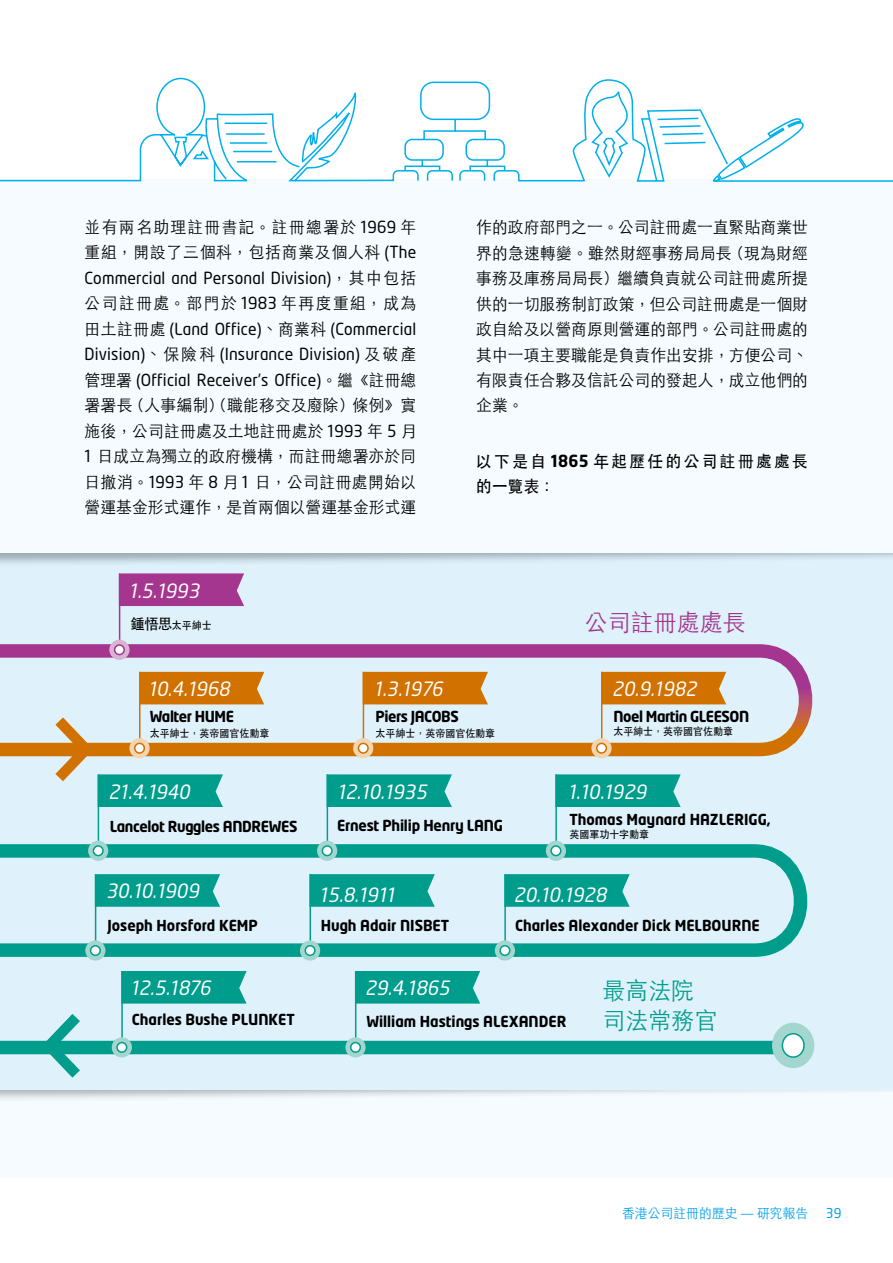
<style>
.page{position:relative;width:893px;height:1263px;background:#fff}
.page>*{position:absolute;margin:0;border:0;box-sizing:border-box;transform-origin:0 0}
.Body_text{font:300 24px "ST Heiti TC";letter-spacing:.01em;color:#009d8c;scale:.95 1}
.t1{font:300 24px "ST Heiti TC";letter-spacing:.01em;color:#a5368f;scale:.95 1}
.Body_text-2{font:italic 19.5px "Neo Tech";color:#fff;scale:.95 1}
.frist_text{font:300 16.5px/25.5px "ST Heiti TC";letter-spacing:.01em;color:#000;text-align:justify;scale:.95 1}
.frist_text-2{font:500 16.5px/25.5px "ST Heiti TC";letter-spacing:.155em;color:#000;scale:.95 1}
.Body_text-3{font:700 15px "Neo Tech";color:#000;scale:.95 1}
.Body_text-4{font:700 15px "Neo Tech";letter-spacing:-.03em;color:#000;scale:.95 1}
.Body_text-5{font:700 15px "Neo Tech";letter-spacing:-.025em;color:#000;scale:.95 1}
.t2{font:300 13.5px "ST Heiti TC";color:#00a0e9;scale:.95 1}
.t3{font:13.5px "Neo Tech";color:#00a0e9;scale:.95 1}
.Body_text-6{font:500 10.5px "ST Heiti TC";color:#000;scale:.95 1}
.s1{font-family:"Neo Tech";font-weight:400}
.s2{font-family:"Neo Tech";font-weight:700}
.s3{font-size:15px}
.s4{font-family:"Helvetica Neue"}
</style>
<div class="page">
<div style="left:0;top:181px;width:893px;height:997px;background:#f5fbfe"></div>
<div style="left:0;top:654px;width:893px;height:448px;background:#000;opacity:.3"></div>
<div style="left:0;top:553px;width:893px;height:536px;background:#dff2fc"></div>
<div style="left:0;top:250px;width:893px;height:317px;background:#000;opacity:.3"></div>
<div style="left:0;top:180px;width:893px;height:373px;background:#f5fbfe"></div>
<svg style="left:0;top:77px;width:893px;height:105px"></svg>
<svg style="left:0;top:637px;width:815px;height:423px"></svg>
<svg style="left:96px;top:874px;width:124px;height:33px;background:#08a090"></svg>
<hr style="left:95px;top:874px;width:1px;height:75px;background:#009d8c">
<div style="left:85px;top:940px;width:20px;height:21px;background:#a3d6cf;border-radius:50%"></div>
<div style="left:91px;top:946px;width:9px;height:9px;background:#fff;border-radius:50%"></div>
<div style="left:90px;top:945px;width:11px;height:11px;border:2px solid #009d8c;border-radius:50%"></div>
<svg style="left:311px;top:874px;width:124px;height:33px;background:#09a090"></svg>
<hr style="left:310px;top:874px;width:1px;height:75px;background:#009d8c">
<div style="left:300px;top:940px;width:20px;height:21px;background:#a3d6cf;border-radius:50%"></div>
<div style="left:305px;top:946px;width:10px;height:9px;background:#fff;border-radius:50%"></div>
<div style="left:305px;top:945px;width:11px;height:11px;border:2px solid #009d8c;border-radius:50%"></div>
<svg style="left:506px;top:874px;width:124px;height:33px;background:#09a090"></svg>
<hr style="left:504px;top:874px;width:2px;height:75px;background:#009d8c">
<div style="left:495px;top:940px;width:20px;height:21px;background:#a3d6cf;border-radius:50%"></div>
<div style="left:500px;top:946px;width:10px;height:9px;background:#fff;border-radius:50%"></div>
<div style="left:499px;top:945px;width:11px;height:11px;border:2px solid #009d8c;border-radius:50%"></div>
<div style="left:356px;top:971px;width:124px;height:32px;background:#009d8c"></div>
<hr style="left:355px;top:971px;width:1px;height:75px;background:#009d8c">
<div style="left:345px;top:1037px;width:21px;height:20px;background:#a3d6cf;border-radius:50%"></div>
<div style="left:351px;top:1042px;width:9px;height:10px;background:#fff;border-radius:50%"></div>
<div style="left:350px;top:1042px;width:11px;height:11px;border:2px solid #009d8c;border-radius:50%"></div>
<div style="left:123px;top:971px;width:124px;height:32px;background:#009d8c"></div>
<hr style="left:121px;top:971px;width:2px;height:75px;background:#009d8c">
<div style="left:112px;top:1037px;width:20px;height:20px;background:#a3d6cf;border-radius:50%"></div>
<div style="left:117px;top:1042px;width:10px;height:10px;background:#fff;border-radius:50%"></div>
<div style="left:116px;top:1042px;width:11px;height:11px;border:2px solid #009d8c;border-radius:50%"></div>
<svg style="left:35px;top:1003px;width:56px;height:75px"></svg>
<div style="left:772px;top:1023px;width:42px;height:45px;background:#a3d6cf;border-radius:50%"></div>
<div style="left:782px;top:1034px;width:22px;height:23px;background:#fff;border-radius:50%"></div>
<div style="left:782px;top:1033px;width:23px;height:25px;border:2px solid #009d8c;border-radius:50%"></div>
<div style="left:557px;top:774px;width:124px;height:33px;background:#009d8c"></div>
<hr style="left:555px;top:774px;width:2px;height:75px;background:#009d8c">
<div style="left:546px;top:841px;width:20px;height:20px;background:#a3d6cf;border-radius:50%"></div>
<div style="left:551px;top:846px;width:10px;height:9px;background:#fff;border-radius:50%"></div>
<div style="left:550px;top:845px;width:11px;height:11px;border:2px solid #009d8c;border-radius:50%"></div>
<div style="left:328px;top:774px;width:124px;height:33px;background:#009d8c"></div>
<hr style="left:327px;top:774px;width:1px;height:75px;background:#009d8c">
<div style="left:317px;top:841px;width:20px;height:20px;background:#a3d6cf;border-radius:50%"></div>
<div style="left:322px;top:846px;width:10px;height:9px;background:#fff;border-radius:50%"></div>
<div style="left:322px;top:845px;width:11px;height:11px;border:2px solid #009d8c;border-radius:50%"></div>
<hr style="left:98px;top:774px;width:1px;height:75px;background:#009d8c">
<div style="left:88px;top:841px;width:20px;height:20px;background:#a3d6cf;border-radius:50%"></div>
<div style="left:93px;top:846px;width:10px;height:9px;background:#fff;border-radius:50%"></div>
<div style="left:93px;top:845px;width:11px;height:11px;border:2px solid #009d8c;border-radius:50%"></div>
<svg style="left:44px;top:672px;width:220px;height:135px"></svg>
<hr style="left:139px;top:672px;width:1px;height:75px;background:#d07100">
<div style="left:129px;top:738px;width:21px;height:20px;background:#f3d4b1;border-radius:50%"></div>
<div style="left:135px;top:743px;width:9px;height:10px;background:#fff;border-radius:50%"></div>
<div style="left:134px;top:743px;width:11px;height:11px;border:2px solid #d07100;border-radius:50%"></div>
<div style="left:364px;top:672px;width:124px;height:32px;background:#d07100"></div>
<hr style="left:363px;top:672px;width:1px;height:75px;background:#d07100">
<div style="left:353px;top:738px;width:20px;height:20px;background:#f3d4b1;border-radius:50%"></div>
<div style="left:358px;top:743px;width:10px;height:10px;background:#fff;border-radius:50%"></div>
<div style="left:358px;top:743px;width:11px;height:11px;border:2px solid #d07100;border-radius:50%"></div>
<div style="left:602px;top:672px;width:124px;height:32px;background:#d07100"></div>
<hr style="left:601px;top:672px;width:1px;height:75px;background:#d07100">
<div style="left:591px;top:738px;width:21px;height:20px;background:#f3d4b1;border-radius:50%"></div>
<div style="left:597px;top:743px;width:9px;height:10px;background:#fff;border-radius:50%"></div>
<div style="left:596px;top:743px;width:11px;height:11px;border:2px solid #d07100;border-radius:50%"></div>
<div style="left:120px;top:573px;width:124px;height:33px;background:#a5368f"></div>
<hr style="left:119px;top:573px;width:1px;height:75px;background:#a5368f">
<div style="left:109px;top:640px;width:20px;height:20px;background:#d8b3d4;border-radius:50%"></div>
<div style="left:115px;top:645px;width:9px;height:10px;background:#fff;border-radius:50%"></div>
<div style="left:114px;top:644px;width:11px;height:11px;border:2px solid #a5368f;border-radius:50%"></div>
<p class="frist_text" style="left:85px;top:212px;width:351px">並有兩名助理註冊書記。註冊總署於 <span class="s1">1969</span> 年重組，開設了三個科，包括商業及個人科 <span class="s1">(The Commercial and Personal Division)</span>，其中包括公司註冊處。部門於 <span class="s1">1983</span> 年再度重組，成為田土註冊處 <span class="s1">(Land Office)</span>、商業科 <span class="s1">(Commercial Division)</span>、保險科 <span class="s1">(Insurance Division)</span> 及破產管理署 <span class="s1">(Official Receiver’s Office)</span>。繼《註冊總署署長（人事編制）（職能移交及廢除）條例》實施後，公司註冊處及土地註冊處於 <span class="s1">1993</span> 年 <span class="s1">5</span> 月<span class="s1">1</span> 日成立為獨立的政府機構，而註冊總署亦於同日撤消。<span class="s1">1993</span> 年 <span class="s1">8</span> 月 <span class="s1">1</span> 日，公司註冊處開始以營運基金形式運作，是首兩個以營運基金形式運</p>
<p class="frist_text" style="left:476px;top:213px;width:351px">作的政府部門之一。公司註冊處一直緊貼商業世界的急速轉變。雖然財經事務局局長（現為財經事務及庫務局局長）繼續負責就公司註冊處所提供的一切服務制訂政策，但公司註冊處是一個財政自給及以營商原則營運的部門。公司註冊處的其中一項主要職能是負責作出安排，方便公司、有限責任合夥及信託公司的發起人，成立他們的企業。</p>
<p class="frist_text-2" style="left:476px;top:448px;width:351px">以下是自 <span class="s2">1865</span> 年起歷任的公司註冊處處長的一覽表：</p>
<p class="Body_text-2" style="left:129px;top:581px;width:79px">1.5.1993</p>
<p class="Body_text-6" style="left:131px;top:619px;width:87px"><span class="s3">鍾悟思</span>太平紳士</p>
<p class="Body_text-2" style="left:148px;top:679px;width:91px">10.4.1968</p>
<p class="Body_text-4" style="left:150px;top:710px;width:90px">Walter HUME</p>
<p class="Body_text-6" style="left:150px;top:728px;width:128px">太平紳士，英帝國官佐勳章</p>
<p class="Body_text-2" style="left:109px;top:782px;width:91px">21.4.1940</p>
<p class="Body_text-5" style="left:110px;top:820px;width:199px">Lancelot Ruggles ANDREWES</p>
<p class="Body_text-2" style="left:106px;top:882px;width:103px">30.10.1909</p>
<p class="Body_text-3" style="left:107px;top:919px;width:160px">Joseph Horsford KEMP</p>
<p class="Body_text-2" style="left:131px;top:978px;width:89px">12.5.1876</p>
<p class="Body_text-3" style="left:132px;top:1014px;width:173px">Charles Bushe PLUNKET</p>
<p class="t1" style="left:585px;top:601px;width:171px">公司註冊處處長</p>
<p class="Body_text-2" style="left:374px;top:679px;width:77px">1.3.1976</p>
<p class="Body_text-4" style="left:376px;top:710px;width:89px">Piers JACOBS</p>
<p class="Body_text-6" style="left:376px;top:728px;width:128px">太平紳士，英帝國官佐勳章</p>
<p class="Body_text-2" style="left:337px;top:782px;width:100px">12.10.1935</p>
<p class="Body_text-3" style="left:337px;top:819px;width:176px">Ernest Philip Henry LANG</p>
<p class="Body_text-2" style="left:612px;top:679px;width:94px">20.9.1982</p>
<p class="Body_text-4" style="left:613px;top:710px;width:145px">Noel Martin GLEESON</p>
<p class="Body_text-6" style="left:613px;top:726px;width:128px">太平紳士，英帝國官佐勳章</p>
<p class="Body_text-2" style="left:568px;top:782px;width:88px">1.10.1929</p>
<p class="Body_text-3" style="left:569px;top:813px;width:213px">Thomas Maynard HAZLERIGG,</p>
<p class="Body_text-6" style="left:569px;top:829px;width:85px">英國軍功十字勳章</p>
<p class="Body_text-2" style="left:320px;top:885px;width:84px">15.8.1911</p>
<p class="Body_text-3" style="left:321px;top:919px;width:137px">Hugh Adair NISBET</p>
<p class="Body_text-2" style="left:514px;top:885px;width:103px">20.10.1928</p>
<p class="Body_text-3" style="left:515px;top:919px;width:259px">Charles Alexander Dick MELBOURNE</p>
<p class="Body_text-2" style="left:365px;top:978px;width:94px">29.4.1865</p>
<p class="Body_text-3" style="left:366px;top:1015px;width:212px">William Hastings ALEXANDER</p>
<p class="Body_text" style="left:603px;top:969px;width:98px">最高法院</p>
<p class="Body_text" style="left:603px;top:999px;width:122px">司法常務官</p>
<p class="t2" style="left:622px;top:1202px;width:198px">香港公司註冊的歷史 <span class="s4">—</span> 研究報告</p>
<p class="t3" style="left:826px;top:1207px;width:18px">39</p>
</div>
